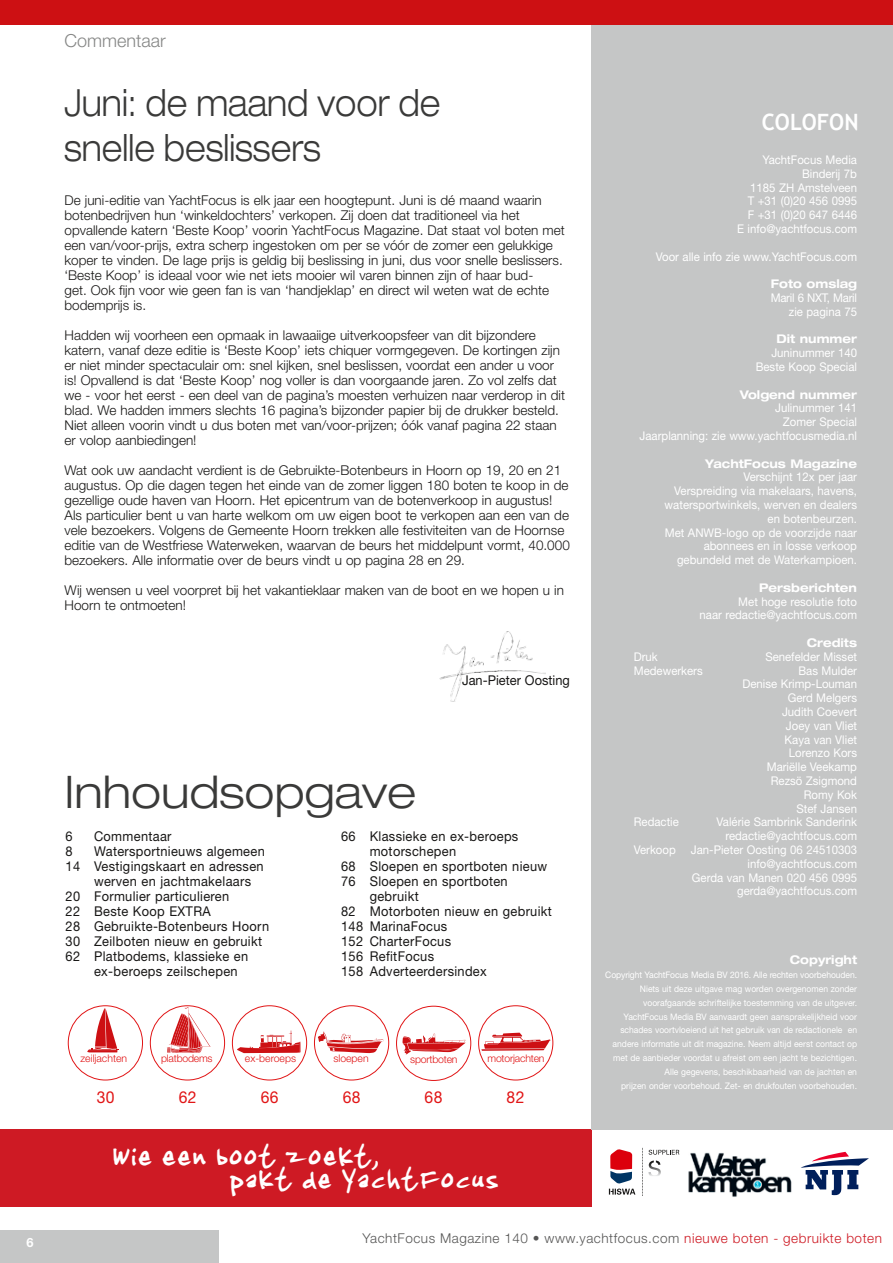
<style>
.page{position:relative;width:893px;height:1263px;background:#fff}
.page>*{position:absolute;margin:0;border:0;box-sizing:border-box;transform-origin:0 0}
.t1{font:300 expanded 45px "Helvetica Neue LT Std";color:#3a3a39}
.t2{font:37.95px "Jenkinsv 20 Thik";letter-spacing:.05em;color:#fff}
.t3{font:300 expanded 37.5px/45px "Helvetica Neue LT Std";color:#3a3a39;scale:.85 1}
.t4{font:700 22.5px "Trebuchet MS";color:#fff;scale:.95 1}
.t5{font:300 18px "Helvetica Neue LT Std";color:#868786}
.t6{font:16.5px "Helvetica Neue LT Std";letter-spacing:.025em;color:#e11516;scale:.95 1}
.t7{font:300 13.5px/15px "Helvetica Neue LT Std";color:#181716}
.t8{font:13.5px "Helvetica Neue LT Std";letter-spacing:.025em;color:#181716;scale:.95 1}
.t9{font:300 13.5px "Helvetica Neue LT Std";letter-spacing:.04em;color:#565655}
.t10{font:13.5px "Helvetica Neue LT Std";color:#181716;scale:.95 1}
.t11{font:700 12.75px "Helvetica Neue LT Std";color:#fff}
.t12{font:12px/13.8px "Helvetica Neue LT Std";color:#fff;text-align:right;scale:.95 1}
.t13{font:700 expanded 12px "Helvetica Neue LT Std";color:#fff;scale:.95 1}
.t14{font:12px/13.8px "Helvetica Neue LT Std";letter-spacing:-.02em;color:#fff;text-align:right;scale:.95 1}
.t15{font:300 10.5px "Helvetica Neue LT Std";letter-spacing:-.02em;color:#e11516}
.t16{font:300 10.5px "Helvetica Neue LT Std";color:#e11516}
.t17{font:300 10.5px "Helvetica Neue LT Std";color:#e11416}
.t18{font:9px/13.8px "Helvetica Neue LT Std";color:#fff;text-align:right;scale:.95 1}
.s1{color:#ce1a24}
</style>
<div class="page">
<div style="left:0;top:1230px;width:219px;height:33px;background:#c5c6c6"></div>
<div style="left:0;top:1130px;width:591px;height:77px;background:#ce1a24"></div>
<div style="left:591px;top:19px;width:302px;height:1111px;background:#c5c6c6"></div>
<div style="left:0;top:0;width:893px;height:25px;background:#cd1013"></div>
<img style="left:688px;top:1152px;width:104px;height:45px">
<svg style="left:801px;top:1152px;width:68px;height:43px"></svg>
<svg style="left:608px;top:1147px;width:72px;height:49px"></svg>
<div style="left:478px;top:1005px;width:75px;height:75px;border:1px solid #e11516;border-radius:50%"></div>
<div style="left:68px;top:1005px;width:75px;height:75px;border:1px solid #e11516;border-radius:50%"></div>
<svg style="left:87px;top:1008px;width:32px;height:44px"></svg>
<div style="left:396px;top:1006px;width:75px;height:75px;border:1px solid #e11516;border-radius:50%"></div>
<svg style="left:402px;top:1034px;width:64px;height:20px"></svg>
<div style="left:150px;top:1005px;width:75px;height:75px;border:1px solid #e11516;border-radius:50%"></div>
<svg style="left:167px;top:1007px;width:44px;height:45px"></svg>
<div style="left:232px;top:1005px;width:75px;height:75px;border:1px solid #e11516;border-radius:50%"></div>
<svg style="left:237px;top:1030px;width:64px;height:23px"></svg>
<div style="left:314px;top:1005px;width:75px;height:75px;border:1px solid #e11516;border-radius:50%"></div>
<svg style="left:318px;top:1031px;width:66px;height:22px"></svg>
<svg style="left:481px;top:1033px;width:70px;height:18px"></svg>
<img style="left:439px;top:632px;width:107px;height:69px">
<h3 class="t5" style="left:64px;top:29px;width:103px">Commentaar</h3>
<h3 class="t3" style="left:64px;top:80px;width:444px">Juni: de maand voor de snelle beslissers</h3>
<p class="t7" style="left:64px;top:193px;width:502px">De juni-editie van YachtFocus is elk jaar een hoogtepunt. Juni is dé maand waarin botenbedrijven hun ‘winkeldochters’ verkopen. Zij doen dat traditioneel via het opvallende katern ‘Beste Koop’ voorin YachtFocus Magazine. Dat staat vol boten met een van/voor-prijs, extra scherp ingestoken om per se vóór de zomer een gelukkige koper te vinden. De lage prijs is geldig bij beslissing in juni, dus voor snelle beslissers. ‘Beste Koop’ is ideaal voor wie net iets mooier wil varen binnen zijn of haar bud-<br>get. Ook fijn voor wie geen fan is van ‘handjeklap’ en direct wil weten wat de echte bodemprijs is.</p>
<p class="t7" style="left:64px;top:328px;width:502px">Hadden wij voorheen een opmaak in lawaaiige uitverkoopsfeer van dit bijzondere katern, vanaf deze editie is ‘Beste Koop’ iets chiquer vormgegeven. De kortingen zijn er niet minder spectaculair om: snel kijken, snel beslissen, voordat een ander u voor is! Opvallend is dat ‘Beste Koop’ nog voller is dan voorgaande jaren. Zo vol zelfs dat we - voor het eerst - een deel van de pagina’s moesten verhuizen naar verderop in dit blad. We hadden immers slechts 16 pagina’s bijzonder papier bij de drukker besteld.<br>Niet alleen voorin vindt u dus boten met van/voor-prijzen; óók vanaf pagina 22 staan er volop aanbiedingen!</p>
<p class="t7" style="left:64px;top:463px;width:507px">Wat ook uw aandacht verdient is de Gebruikte-Botenbeurs in Hoorn op 19, 20 en 21 augustus. Op die dagen tegen het einde van de zomer liggen 180 boten te koop in de gezellige oude haven van Hoorn. Het epicentrum van de botenverkoop in augustus!<br>Als particulier bent u van harte welkom om uw eigen boot te verkopen aan een van de vele bezoekers. Volgens de Gemeente Hoorn trekken alle festiviteiten van de Hoornse editie van de Westfriese Waterweken, waarvan de beurs het middelpunt vormt, 40.000 bezoekers. Alle informatie over de beurs vindt u op pagina 28 en 29.</p>
<p class="t7" style="left:64px;top:583px;width:501px">Wij wensen u veel voorpret bij het vakantieklaar maken van de boot en we hopen u in<br>Hoorn te ontmoeten!</p>
<p class="t10" style="left:462px;top:672px;width:115px">Jan-Pieter Oosting</p>
<h1 class="t1" style="left:64px;top:765px;width:353px">Inhoudsopgave</h1>
<p class="t8" style="left:66px;top:828px;width:9px">6</p>
<p class="t8" style="left:94px;top:828px;width:83px">Commentaar</p>
<p class="t8" style="left:66px;top:843px;width:9px">8</p>
<p class="t8" style="left:94px;top:843px;width:181px">Watersportnieuws algemeen</p>
<p class="t8" style="left:66px;top:858px;width:210px">14 Vestigingskaart en adressen</p>
<p class="t8" style="left:94px;top:873px;width:167px">werven en jachtmakelaars</p>
<p class="t8" style="left:66px;top:888px;width:174px">20 Formulier particulieren</p>
<p class="t8" style="left:66px;top:903px;width:154px">22 Beste Koop EXTRA</p>
<p class="t8" style="left:66px;top:918px;width:216px">28 Gebruikte-Botenbeurs Hoorn</p>
<p class="t8" style="left:66px;top:933px;width:208px">30 Zeilboten nieuw en gebruikt</p>
<p class="t8" style="left:66px;top:948px;width:194px">62 Platbodems, klassieke en</p>
<p class="t8" style="left:94px;top:963px;width:153px">ex-beroeps zeilschepen</p>
<p class="t8" style="left:341px;top:828px;width:188px">66 Klassieke en ex-beroeps</p>
<p class="t8" style="left:370px;top:843px;width:92px">motorschepen</p>
<p class="t8" style="left:341px;top:858px;width:218px">68 Sloepen en sportboten nieuw</p>
<p class="t8" style="left:341px;top:873px;width:177px">76 Sloepen en sportboten</p>
<p class="t8" style="left:370px;top:888px;width:53px">gebruikt</p>
<p class="t8" style="left:341px;top:903px;width:223px">82 Motorboten nieuw en gebruikt</p>
<p class="t8" style="left:341px;top:918px;width:113px">148 MarinaFocus</p>
<p class="t8" style="left:341px;top:933px;width:117px">152 CharterFocus</p>
<p class="t8" style="left:341px;top:948px;width:99px">156 RefitFocus</p>
<p class="t8" style="left:341px;top:963px;width:155px">158 Adverteerdersindex</p>
<p class="t17" style="left:80px;top:1052px;width:48px">zeiljachten</p>
<p class="t15" style="left:161px;top:1052px;width:53px">platbodems</p>
<p class="t16" style="left:245px;top:1052px;width:53px">ex-beroeps</p>
<p class="t16" style="left:333px;top:1052px;width:37px">sloepen</p>
<p class="t15" style="left:410px;top:1053px;width:49px">sportboten</p>
<p class="t15" style="left:488px;top:1052px;width:58px">motorjachten</p>
<p class="t6" style="left:97px;top:1087px;width:20px">30</p>
<p class="t6" style="left:179px;top:1087px;width:20px">62</p>
<p class="t6" style="left:261px;top:1087px;width:20px">66</p>
<p class="t6" style="left:343px;top:1087px;width:20px">68</p>
<p class="t6" style="left:425px;top:1087px;width:20px">68</p>
<p class="t6" style="left:507px;top:1087px;width:20px">82</p>
<h2 class="t2" style="left:112px;top:1134px;width:267px">Wie een boot zoekt,</h2>
<h2 class="t2" style="left:230px;top:1158px;width:269px">pakt de YachtFocus</h2>
<h3 class="t4" style="left:762px;top:108px;width:103px">COLOFON</h3>
<p class="t12" style="left:737px;top:153px;width:128px">YachtFocus Media<br>Binderij 7b<br>1185 ZH Amstelveen<br>T +31 (0)20 456 0995<br>F +31 (0)20 647 6446<br>E info@yachtfocus.com</p>
<p class="t12" style="left:656px;top:249px;width:213px">Voor alle info zie www.YachtFocus.com</p>
<p class="t13" style="left:771px;top:276px;width:92px">Foto omslag</p>
<p class="t14" style="left:771px;top:291px;width:92px">Maril 6 NXT, Maril zie pagina 75</p>
<p class="t13" style="left:776px;top:332px;width:86px">Dit nummer</p>
<p class="t12" style="left:756px;top:346px;width:108px">Juninummer 140<br>Beste Koop Special</p>
<p class="t13" style="left:740px;top:387px;width:125px">Volgend nummer</p>
<p class="t12" style="left:640px;top:401px;width:230px">Julinummer 141<br>Zomer Special<br>Jaarplanning: zie www.yachtfocusmedia.nl</p>
<p class="t13" style="left:705px;top:456px;width:161px">YachtFocus Magazine</p>
<p class="t12" style="left:665px;top:470px;width:204px">Verschijnt 12x per jaar<br>Verspreiding via makelaars, havens, watersportwinkels, werven en dealers en botenbeurzen.<br>Met ANWB-logo op de voorzijde naar abonnees en in losse verkoop gebundeld met de Waterkampioen.</p>
<p class="t13" style="left:759px;top:580px;width:105px">Persberichten</p>
<p class="t12" style="left:700px;top:594px;width:167px">Met hoge resolutie foto<br>naar redactie@yachtfocus.com</p>
<p class="t13" style="left:807px;top:635px;width:54px">Credits</p>
<p class="t12" style="left:634px;top:649px;width:27px">Druk</p>
<p class="t12" style="left:765px;top:649px;width:98px">Senefelder Misset</p>
<p class="t12" style="left:634px;top:663px;width:74px">Medewerkers</p>
<p class="t12" style="left:742px;top:663px;width:122px">Bas Mulder<br>Denise Krimp-Louman<br>Gerd Melgers<br>Judith Coevert<br>Joey van Vliet<br>Kaya van Vliet<br>Lorenzo Kors<br>Mariëlle Veekamp<br>Rezsö Zsigmond<br>Romy Kok<br>Stef Jansen</p>
<p class="t12" style="left:634px;top:815px;width:49px">Redactie</p>
<p class="t12" style="left:717px;top:815px;width:149px">Valérie Sambrink Sanderink redactie@yachtfocus.com</p>
<p class="t12" style="left:634px;top:843px;width:46px">Verkoop</p>
<p class="t12" style="left:691px;top:843px;width:176px">Jan-Pieter Oosting 06 24510303 info@yachtfocus.com<br>Gerda van Manen 020 456 0995 gerda@yachtfocus.com</p>
<p class="t13" style="left:790px;top:953px;width:72px">Copyright</p>
<p class="t18" style="left:605px;top:968px;width:267px">Copyright YachtFocus Media BV 2016. Alle rechten voorbehouden.<br>Niets uit deze uitgave mag worden overgenomen zonder voorafgaande schriftelijke toestemming van de uitgever.<br>YachtFocus Media BV aanvaardt geen aansprakelijkheid voor schades voortvloeiend uit het gebruik van de redactionele en andere informatie uit dit magazine. Neem altijd eerst contact op met de aanbieder voordat u afreist om een jacht te bezichtigen.<br>Alle gegevens, beschikbaarheid van de jachten en<br>prijzen onder voorbehoud. Zet- en drukfouten voorbehouden.</p>
<p class="t11" style="left:27px;top:1234px;width:9px">6</p>
<p class="t9" style="left:363px;top:1230px;width:521px">YachtFocus Magazine 140 • www.yachtfocus.com <span class="s1">nieuwe boten - gebruikte boten</span></p>
</div>
